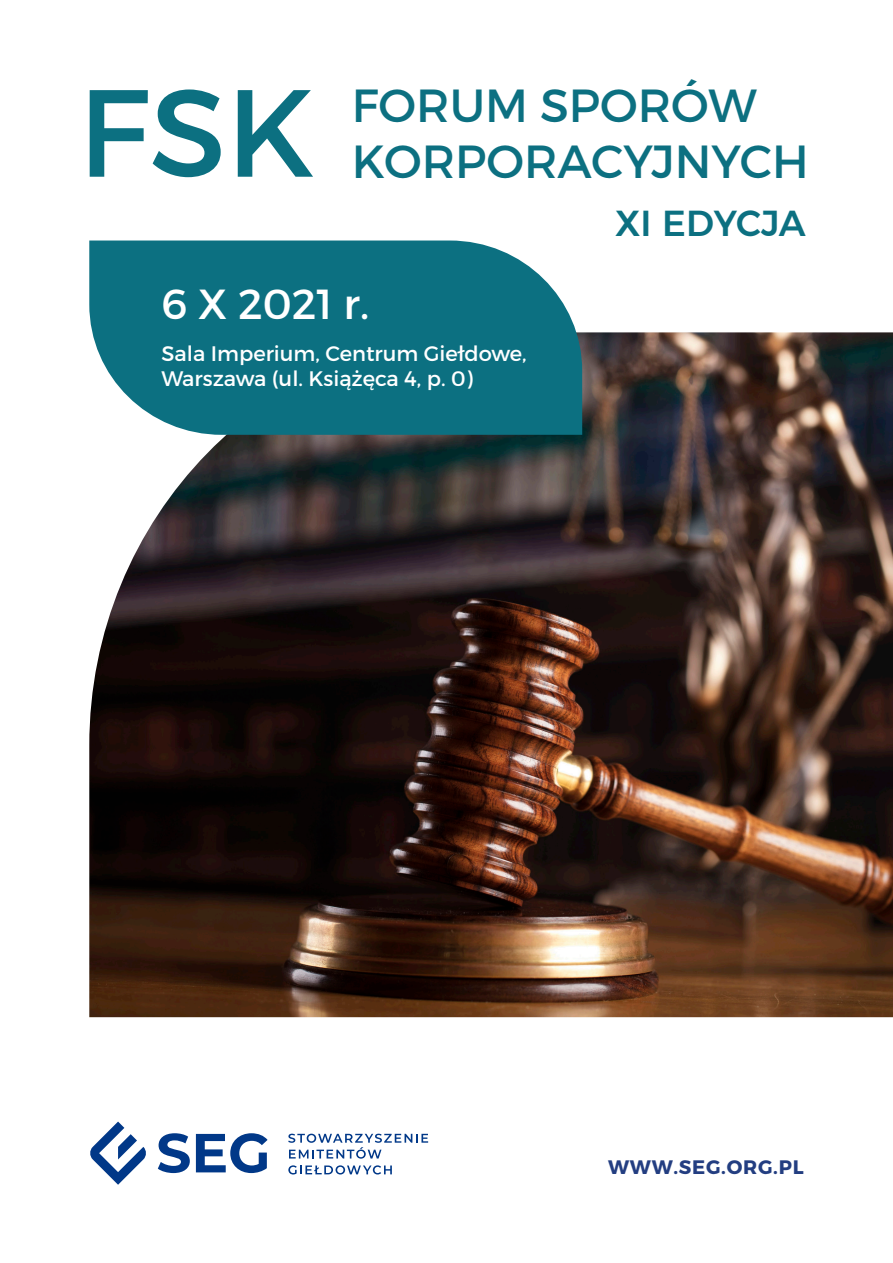
<style>
.page{position:relative;width:893px;height:1263px;background:#fff}
.page>*{position:absolute;margin:0;border:0;box-sizing:border-box;transform-origin:0 0}
.t1{font:123.75px "Montserrat";color:#0c7081}
.t2{font:46.35px/55.7px "Montserrat";color:#0c7081}
.t3{font:42px "Montserrat";color:#fff}
.t4{font:500 36px "Montserrat";color:#0c7081}
.t5{font:21px/25.2px "Montserrat";color:#fff}
.KONTAKT_STOPKA__okla{font:700 19.5px "Montserrat";letter-spacing:.04em;color:#233e81}
</style>
<div class="page">
<svg style="left:158px;top:1133px;width:32px;height:40px"></svg>
<svg style="left:196px;top:1133px;width:72px;height:40px"></svg>
<svg style="left:90px;top:1121px;width:56px;height:64px"></svg>
<svg style="left:288px;top:1134px;width:140px;height:25px"></svg>
<svg style="left:288px;top:1165px;width:104px;height:9px"></svg>
<img style="left:89px;top:332px;width:804px;height:685px">
<svg style="left:89px;top:240px;width:493px;height:195px;background:#1f7b8b"></svg>
<p class="t1" style="left:78px;top:57px;width:238px">FSK</p>
<p class="t2" style="left:352px;top:78px;width:458px">FORUM SPORÓW<br>KORPORACYJNYCH</p>
<p class="t3" style="left:162px;top:278px;width:209px">6 X 2021 r.</p>
<p class="t5" style="left:162px;top:341px;width:367px">Sala Imperium, Centrum Giełdowe,<br>Warszawa (ul. Książęca 4, p. 0)</p>
<p class="t4" style="left:615px;top:195px;width:192px">XI EDYCJA</p>
<p class="KONTAKT_STOPKA__okla" style="left:608px;top:1155px;width:197px">WWW.SEG.ORG.PL</p>
</div>
